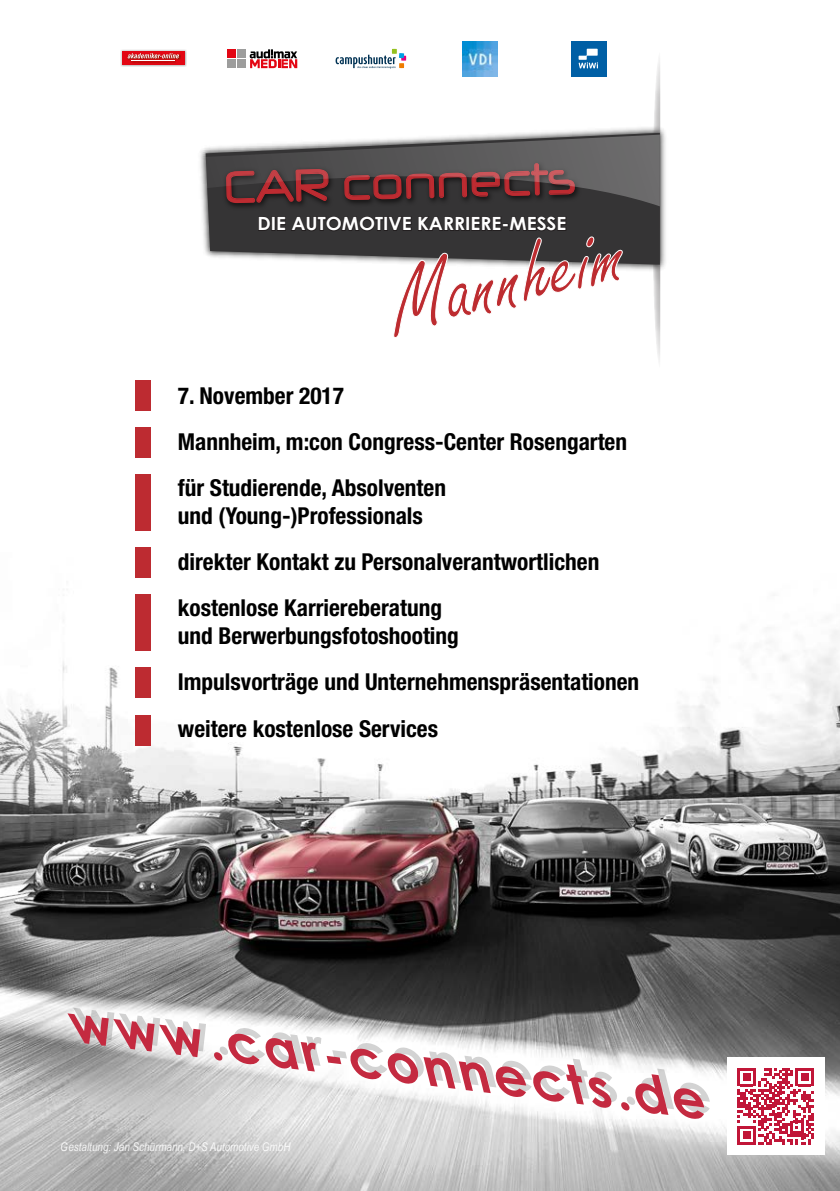
<style>
.page{position:relative;width:840px;height:1191px;background:#fff}
.page>*{position:absolute;margin:0;border:0;box-sizing:border-box;transform-origin:0 0}
.t1{font:98.6px "Freestyle Script";color:#bd2c30}
.t2{font:italic 700 52px "Century Gothic";color:#c42a40}
.t3{font:44px "Neuropol X Free";color:#bd2b31;scale:.86 1}
.t4{font:700 condensed 23.4px/46px "Helvetica Neue";color:#000}
.t5{font:700 18.2px "Century Gothic";color:#fff;scale:1.05 1}
.t6{font:italic 12px "Arial Narrow";color:#fff}
</style>
<div class="page">
<img style="left:0;top:630px;width:839px;height:561px">
<img style="left:120px;top:49px;width:67px;height:18px">
<div style="left:122px;top:51px;width:62px;height:13px;background:#e30613"></div>
<img style="left:127px;top:54px;width:54px;height:6px">
<svg style="left:127px;top:53px;width:52px;height:5px"></svg>
<img style="left:131px;top:60px;width:45px;height:3px">
<hr style="left:131px;top:61px;width:43px;height:1px;background:#fff">
<div style="left:570px;top:41px;width:36px;height:35px;background:#005fa5"></div>
<img style="left:462px;top:41px;width:35px;height:6px">
<div style="left:135px;top:380px;width:16px;height:31px;background:#bd2b31"></div>
<div style="left:135px;top:474px;width:16px;height:57px;background:#bd2b31"></div>
<div style="left:135px;top:427px;width:16px;height:31px;background:#bd2b31"></div>
<div style="left:135px;top:547px;width:16px;height:31px;background:#bd2b31"></div>
<div style="left:135px;top:667px;width:16px;height:31px;background:#bd2b31"></div>
<div style="left:135px;top:714px;width:16px;height:31px;background:#bd2b31"></div>
<div style="left:135px;top:594px;width:16px;height:57px;background:#bd2b31"></div>
<img style="left:200px;top:123px;width:466px;height:152px">
<svg style="left:206px;top:47px;width:454px;height:315px"></svg>
<div style="left:726px;top:1057px;width:98px;height:97px;background:#fff"></div>
<svg style="left:737px;top:1068px;width:76px;height:76px"></svg>
<h3 class="t3" style="left:222px;top:161px;width:412px;rotate:-2deg">CAR connects</h3>
<h1 class="t1" style="left:379px;top:251px;width:239px;rotate:-13deg">Mannheim</h1>
<p class="t5" style="left:257px;top:212px;width:296px">DIE AUTOMOTIVE KARRIERE-MESSE</p>
<p class="t4" style="left:178px;top:372px;width:450px">7. November 2017<br>Mannheim, m:con Congress-Center Rosengarten für Studierende, Absolventen</p>
<p class="t4" style="left:178px;top:492px;width:423px">und (Young-)Professionals<br>direkter Kontakt zu Personalverantwortlichen kostenlose Karriereberatung</p>
<p class="t4" style="left:178px;top:613px;width:462px">und Berwerbungsfotoshooting<br>Impulsvorträge und Unternehmenspräsentationen weitere kostenlose Services</p>
<h2 class="t2" style="left:86px;top:985px;width:641px;rotate:7deg">www.car-connects.de</h2>
<h2 class="t2" style="left:80px;top:990px;width:641px;rotate:7deg">www.car-connects.de</h2>
<p class="t6" style="left:61px;top:1138px;width:231px">Gestaltung: Jan Schürmann, D+S Automotive GmbH</p>
</div>
